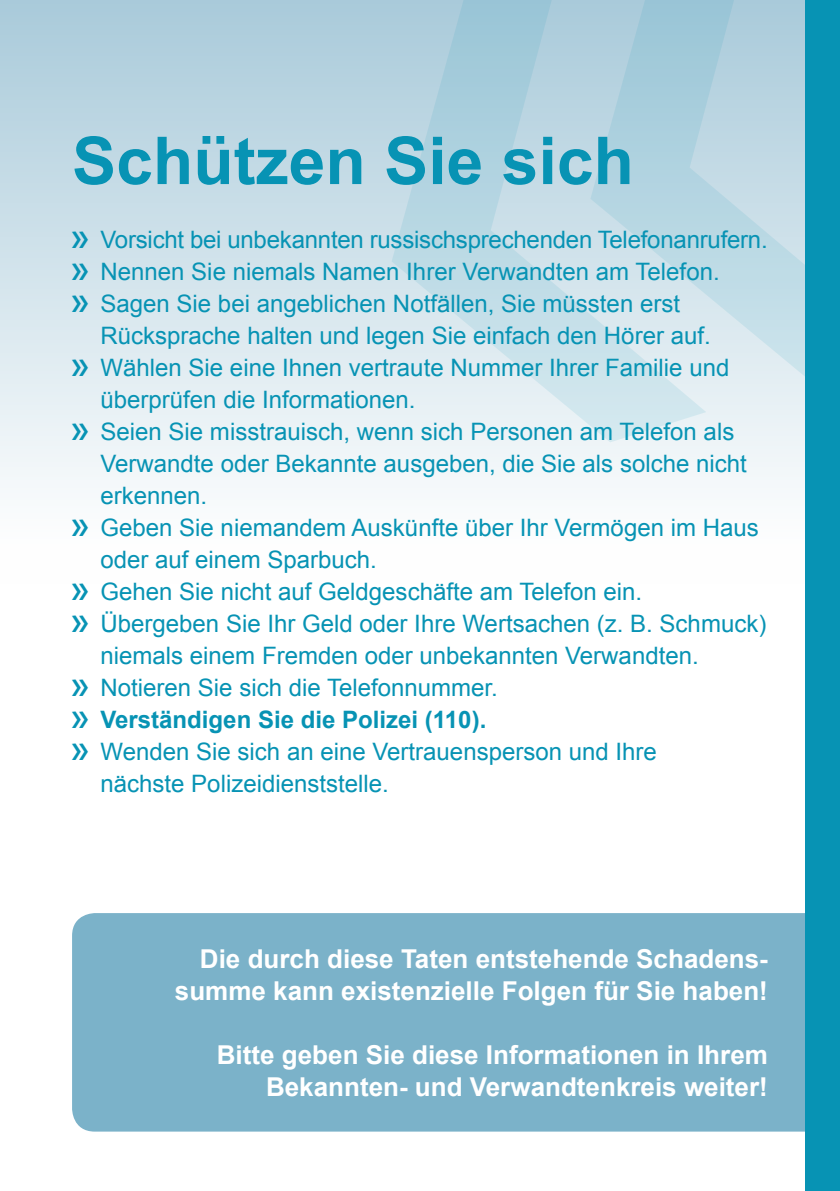
<style>
.page{position:relative;width:840px;height:1191px;background:#fff}
.page>*{position:absolute;margin:0;border:0;box-sizing:border-box;transform-origin:0 0}
.t1{font:700 66px "Arial";color:#0793b4}
.t2{font:700 26px/32px "Arial";color:#fff;text-align:right}
.t3{font:24px/32px "Arial";color:#0793b4}
.t4{font:700 24px "Arial";color:#0793b4}
</style>
<div class="page">
<div style="left:0;top:0;width:839px;height:584px;background:linear-gradient(to bottom,#a9cada,#fff)"></div>
<svg style="left:391px;top:0;width:414px;height:442px"></svg>
<div style="left:72px;top:913px;width:733px;height:218px;background:#7bb2c9"></div>
<div style="left:805px;top:0;width:34px;height:1191px;background:#0793b4"></div>
<svg style="left:72px;top:231px;width:16px;height:17px"></svg>
<svg style="left:72px;top:263px;width:16px;height:17px"></svg>
<svg style="left:72px;top:295px;width:29px;height:18px"></svg>
<svg style="left:72px;top:359px;width:16px;height:17px"></svg>
<svg style="left:72px;top:423px;width:16px;height:17px"></svg>
<svg style="left:72px;top:519px;width:29px;height:18px"></svg>
<svg style="left:72px;top:583px;width:16px;height:1px"></svg>
<h1 class="t1" style="left:72px;top:117px;width:563px">Schützen Sie sich</h1>
<p class="t3" style="left:100px;top:224px;width:668px">Vorsicht bei unbekannten russischsprechenden Telefonanrufern.<br>Nennen Sie niemals Namen Ihrer Verwandten am Telefon.<br>Sagen Sie bei angeblichen Notfällen, Sie müssten erst Rücksprache halten und legen Sie einfach den Hörer auf.<br>Wählen Sie eine Ihnen vertraute Nummer Ihrer Familie und überprüfen die Informationen.<br>Seien Sie misstrauisch, wenn sich Personen am Telefon als Verwandte oder Bekannte ausgeben, die Sie als solche nicht erkennen.<br>Geben Sie niemandem Auskünfte über Ihr Vermögen im Haus oder auf einem Sparbuch.<br>Gehen Sie nicht auf Geldgeschäfte am Telefon ein.<br>Übergeben Sie Ihr Geld oder Ihre Wertsachen (z. B. Schmuck) niemals einem Fremden oder unbekannten Verwandten.<br>Notieren Sie sich die Telefonnummer.</p>
<p class="t4" style="left:100px;top:704px;width:387px">Verständigen Sie die Polizei (110).</p>
<p class="t3" style="left:100px;top:736px;width:557px">Wenden Sie sich an eine Vertrauensperson und Ihre nächste Polizeidienststelle.</p>
<p class="t2" style="left:175px;top:944px;width:594px">Die durch diese Taten entstehende Schadens&shy;summe kann existenzielle Folgen für Sie haben!</p>
<p class="t2" style="left:217px;top:1040px;width:552px">Bitte geben Sie diese Informationen in Ihrem<br>Bekannten- und Verwandtenkreis weiter!</p>
</div>
